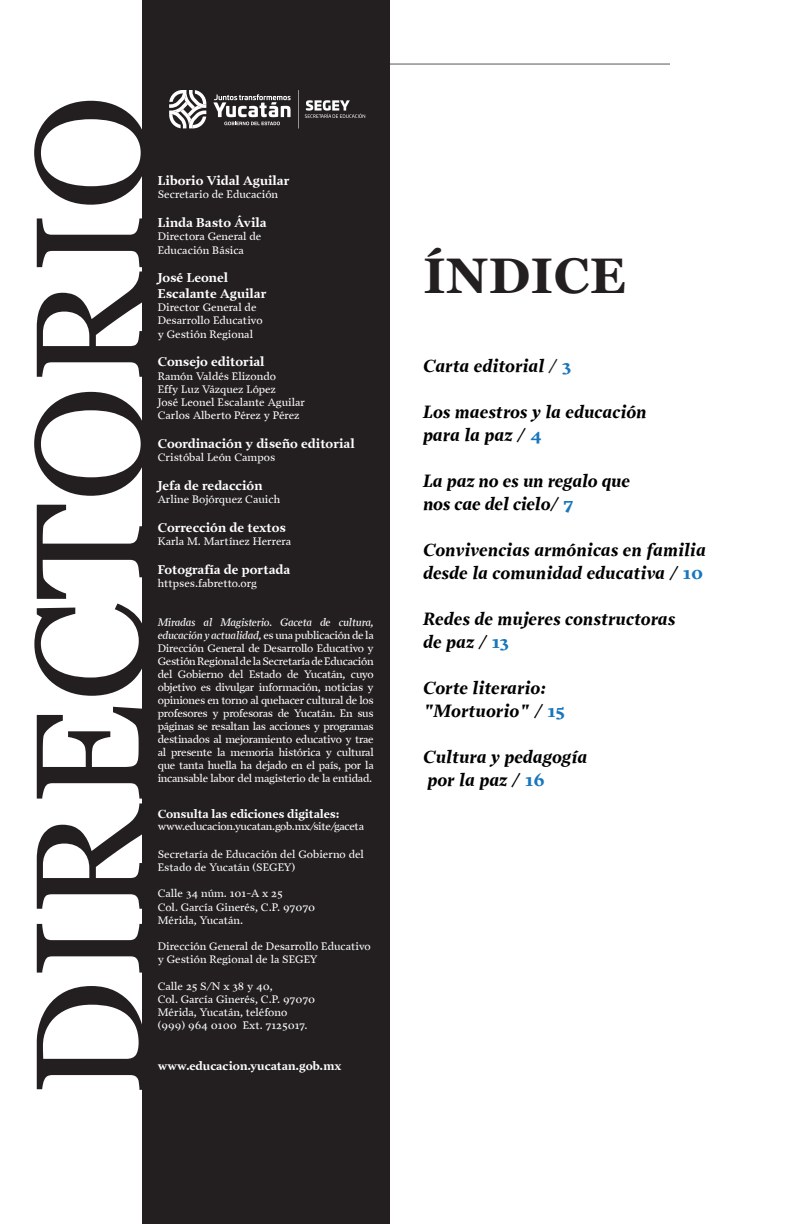
<style>
.page{position:relative;width:792px;height:1224px;background:#fff}
.page>*{position:absolute;margin:0;border:0;box-sizing:border-box;transform-origin:0 0}
.t1{font:156px "Georgia";letter-spacing:.01em;color:#231f20}
.t2{font:700 50px "Georgia";color:#231f20}
.t3{font:italic 700 18px/23px "Prensa";color:#000001}
.t4{font:700 13px/15.6px "Prensa";color:#fff}
.t5{font:700 12px "Prensa";letter-spacing:-.01em;color:#fff}
.t6{font:11px/13.2px "Prensa";color:#fff}
.t7{font:11px "Prensa";letter-spacing:-.025em;color:#fff}
.s1{font-style:italic}
.s2{font-style:normal;color:#231f20}
.s3{font-style:normal;color:#1776bd}
.s4{font-style:normal}
</style>
<div class="page">
<hr style="left:99px;top:64px;width:574px;height:1px;background:#57585a">
<div style="left:31px;top:36px;width:149px;height:34px;background:#fff"></div>
<div style="left:143px;top:0;width:247px;height:1224px;background:#231f20"></div>
<svg style="left:169px;top:90px;width:37px;height:38px"></svg>
<hr style="left:298px;top:90px;width:1px;height:39px;background:#fff">
<svg style="left:305px;top:100px;width:60px;height:18px"></svg>
<svg style="left:213px;top:94px;width:78px;height:31px"></svg>
<div style="left:670px;top:43px;width:72px;height:48px;background:#fff"></div>
<h1 class="t1" style="left:-3px;top:1097px;width:1004px;rotate:-90deg">DIRECTORIO</h1>
<p class="t4" style="left:158px;top:173px;width:133px">Liborio Vidal Aguilar</p>
<p class="t6" style="left:158px;top:188px;width:122px">Secretario de Educación</p>
<p class="t4" style="left:158px;top:215px;width:110px">Linda Basto Ávila</p>
<p class="t6" style="left:158px;top:230px;width:105px">Directora General de<br>Educación Básica</p>
<p class="t4" style="left:158px;top:270px;width:110px">José Leonel<br>Escalante Aguilar</p>
<p class="t6" style="left:158px;top:301px;width:106px">Director General de<br>Desarrollo Educativo y Gestión Regional</p>
<p class="t4" style="left:158px;top:354px;width:108px">Consejo editorial</p>
<p class="t6" style="left:158px;top:369px;width:149px">Ramón Valdés Elizondo<br>Effy Luz Vázquez López<br>José Leonel Escalante Aguilar<br>Carlos Alberto Pérez y Pérez</p>
<p class="t4" style="left:158px;top:436px;width:198px">Coordinación y diseño editorial</p>
<p class="t6" style="left:158px;top:451px;width:119px">Cristóbal León Campos</p>
<p class="t4" style="left:158px;top:478px;width:106px">Jefa de redacción</p>
<p class="t6" style="left:158px;top:493px;width:124px">Arline Bojórquez Cauich</p>
<p class="t4" style="left:158px;top:520px;width:130px">Corrección de textos</p>
<p class="t6" style="left:158px;top:535px;width:135px">Karla M. Martínez Herrera</p>
<p class="t4" style="left:158px;top:562px;width:134px">Fotografía de portada</p>
<p class="t6" style="left:158px;top:577px;width:100px">httpses.fabretto.org</p>
<p class="t6" style="left:158px;top:616px;width:218px;text-align:justify"><span class="s1">Miradas al Magisterio. Gaceta de cultura, educación y actualidad,</span> es una publicación de la Dirección General de Desarrollo Educativo y Gestión Regional de la Secretaría de Educación del Gobierno del Estado de Yucatán, cuyo objetivo es divulgar información, noticias y opiniones en torno al quehacer cultural de los profesores y profesoras de Yucatán. En sus páginas se resaltan las acciones y programas destinados al mejoramiento educativo y trae al presente la memoria histórica y cultural que tanta huella ha dejado en el país, por la incansable labor del magisterio de la entidad.</p>
<p class="t5" style="left:158px;top:807px;width:183px">Consulta las ediciones digitales:</p>
<p class="t7" style="left:158px;top:820px;width:208px">www.educacion.yucatan.gob.mx/site/gaceta</p>
<p class="t6" style="left:158px;top:847px;width:208px">Secretaría de Educación del Gobierno del<br>Estado de Yucatán (SEGEY)</p>
<p class="t6" style="left:158px;top:887px;width:159px">Calle 34 núm. 101-A x 25<br>Col. García Ginerés, C.P. 97070<br>Mérida, Yucatán.</p>
<p class="t6" style="left:158px;top:940px;width:214px">Dirección General de Desarrollo Educativo y Gestión Regional de la SEGEY</p>
<p class="t6" style="left:158px;top:979px;width:159px">Calle 25 S/N x 38 y 40,<br>Col. García Ginerés, C.P. 97070<br>Mérida, Yucatán, teléfono (999) 964 0100 Ext. 7125017.</p>
<p class="t5" style="left:158px;top:1059px;width:185px">www.educacion.yucatan.gob.mx</p>
<h2 class="t2" style="left:423px;top:243px;width:60px">ÍNDICE</h2>
<h3 class="t3" style="left:423px;top:354px;width:150px">Carta editorial <span class="s2">/</span> <span class="s3">3</span></h3>
<h3 class="t3" style="left:423px;top:400px;width:225px">Los maestros y la educación para la paz <span class="s4">/</span> <span class="s3">4</span></h3>
<h3 class="t3" style="left:423px;top:469px;width:209px">La paz no es un regalo que nos cae del cielo<span class="s4">/</span> <span class="s3">7</span></h3>
<h3 class="t3" style="left:423px;top:538px;width:284px">Convivencias armónicas en familia desde la comunidad educativa <span class="s4">/</span> <span class="s3">10</span></h3>
<h3 class="t3" style="left:423px;top:607px;width:254px">Redes de mujeres constructoras de paz <span class="s4">/</span> <span class="s3">13</span></h3>
<h3 class="t3" style="left:423px;top:676px;width:144px">Corte literario: "Mortuorio" <span class="s4">/</span> <span class="s3">15</span></h3>
<h3 class="t3" style="left:423px;top:745px;width:166px">Cultura y pedagogía por la paz <span class="s4">/</span> <span class="s3">16</span></h3>
</div>
